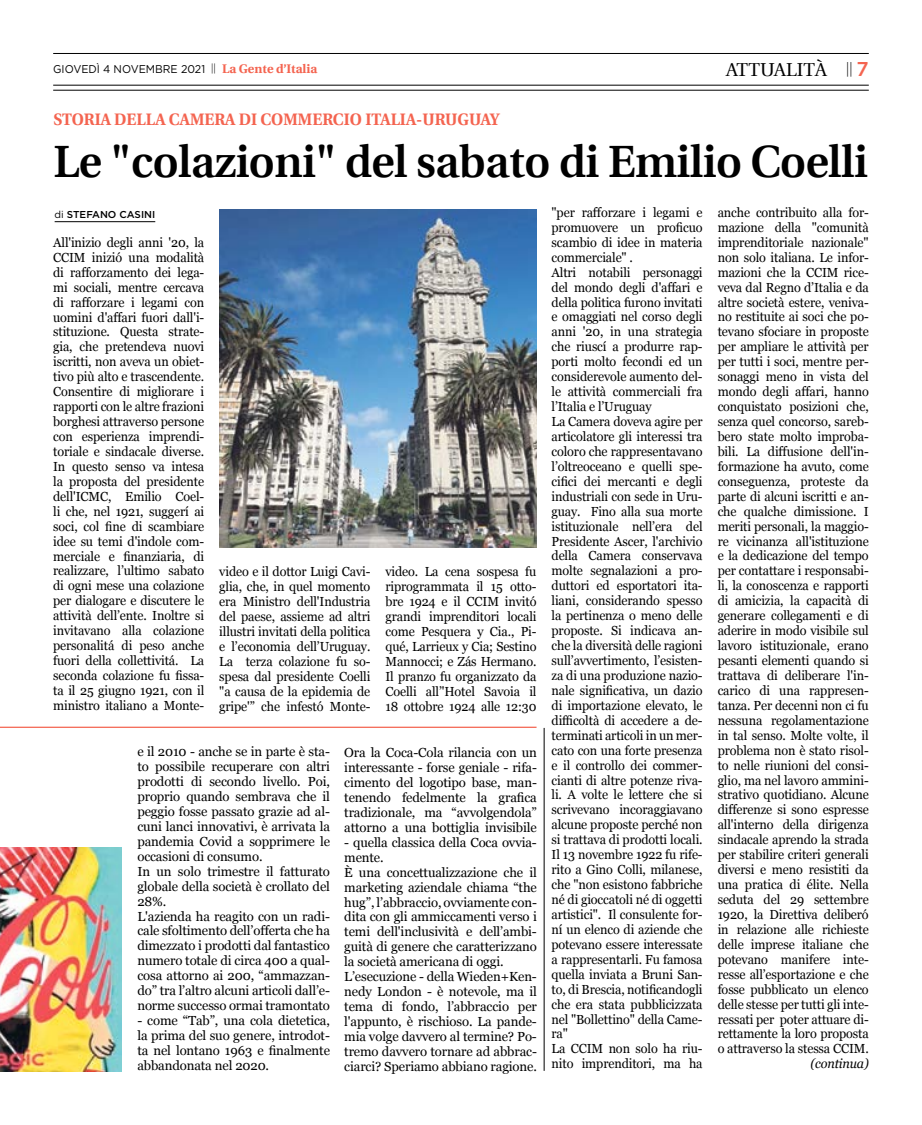
<style>
.page{position:relative;width:922px;height:1125px;background:#fff}
.page>*{position:absolute;margin:0;border:0;box-sizing:border-box;transform-origin:0 0}
.t1{font:600 45.25px "Utopia";letter-spacing:-.01em;color:#000}
.t2{font:18.75px "Utopia";color:#000}
.t3{font:700 16.62px "Utopia";color:#f46450;scale:.95 1}
.t4{font:300 14.62px "Myriad Pro";color:#000}
.t5{font:13.12px/14.9px "Georgia";letter-spacing:-.01em;color:#000;text-align:justify;scale:.96 1}
.t6{font:13.12px/14.9px "Georgia";letter-spacing:-.01em;color:#000}
.t7{font:italic 13.12px "Georgia";letter-spacing:-.01em;color:#000;scale:.96 1}
.t8{font:11.25px "Gotham";color:#000;scale:.95 1}
.t9{font:500 10px "Gotham";color:#000}
.s1{font-family:"Utopia";font-weight:700;font-size:12.5px;color:#f46450}
.s2{font-family:"Gotham";font-weight:500;font-size:20px;color:#f46450}
.s3{font-weight:400}
</style>
<div class="page">
<hr style="left:53px;top:53px;width:815px;height:1px;background:#000">
<hr style="left:53px;top:90px;width:815px;height:1px;background:#000">
<hr style="left:53px;top:85px;width:815px;height:1px;background:#000">
<hr style="left:55px;top:221px;width:100px;height:1px;background:#000">
<hr style="left:0;top:727px;width:536px;height:1px;background:#f46450">
<hr style="left:543px;top:728px;width:1px;height:343px;background:#000">
<img style="left:0;top:847px;width:121px;height:225px">
<img style="left:219px;top:210px;width:318px;height:338px">
<h2 class="t2" style="left:725px;top:60px;width:102px">ATTUALITÀ</h2>
<p class="t8" style="left:53px;top:62px;width:279px">GIOVEDÌ 4 NOVEMBRE 2021 <sup>||</sup> <span class="s1">La Gente d’Italia</span></p>
<p class="t4" style="left:846px;top:59px;width:24px">|| <span class="s2">7</span></p>
<p class="t3" style="left:53px;top:110px;width:471px">STORIA DELLA CAMERA DI COMMERCIO ITALIA-URUGUAY</p>
<h1 class="t1" style="left:53px;top:136px;width:815px">Le "colazioni" del sabato di Emilio Coelli</h1>
<p class="t9" style="left:55px;top:208px;width:102px"><span class="s3">di</span> STEFANO CASINI</p>
<p class="t5" style="left:53px;top:234px;width:159px">All'inizio degli anni '20, la CCIM inizió una modalità di rafforzamento dei lega&shy;mi sociali, mentre cercava di rafforzare i legami con uomini d'affari fuori dall'i&shy;stituzione. Questa strate&shy;gia, che pretendeva nuovi iscritti, non aveva un obiet&shy;tivo più alto e trascendente.<br>Consentire di migliorare i rapporti con le altre frazioni borghesi attraverso persone con esperienza imprendi&shy;toriale e sindacale diverse.<br>In questo senso va intesa la proposta del presidente dell'ICMC, Emilio Coel&shy;li che, nel 1921, suggerí ai soci, col fine di scambiare idee su temi d'indole com&shy;merciale e finanziaria, di realizzare, l’ultimo sabato di ogni mese una colazione per dialogare e discutere le attività dell’ente. Inoltre si invitavano alla colazione personalitá di peso anche fuori della collettivitá. La seconda colazione fu fissa&shy;ta il 25 giugno 1921, con il ministro italiano a Monte-</p>
<p class="t5" style="left:219px;top:564px;width:159px">video e il dottor Luigi Cavi&shy;glia, che, in quel momento era Ministro dell'Industria del paese, assieme ad altri illustri invitati della politica e l’economia dell’Uruguay.<br>La terza colazione fu so&shy;spesa dal presidente Coelli "a causa de la epidemia de gripe'” che infestó Monte-</p>
<p class="t5" style="left:385px;top:564px;width:159px">video. La cena sospesa fu riprogrammata il 15 otto&shy;bre 1924 e il CCIM invitó grandi imprenditori locali come Pesquera y Cia., Pi&shy;qué, Larrieux y Cia; Sestino Mannocci; e Zás Hermano.<br>Il pranzo fu organizzato da Coelli all’'Hotel Savoia il 18 ottobre 1924 alle 12:30</p>
<p class="t6" style="left:137px;top:744px;width:194px">e il 2010 - anche se in parte è sta&shy;to possibile recuperare con altri prodotti di secondo livello. Poi, proprio quando sembrava che il peggio fosse passato grazie ad al&shy;cuni lanci innovativi, è arrivata la pandemia Covid a sopprimere le occasioni di consumo.<br>In un solo trimestre il fatturato globale della società è crollato del<br>28%.<br>L'azienda ha reagito con un radi&shy;cale sfoltimento dell’offerta che ha dimezzato i prodotti dal fantastico numero totale di circa 400 a qual&shy;cosa attorno ai 200, “ammazzan&shy;do” tra l’altro alcuni articoli dall’e&shy;norme successo ormai tramontato</p>
<p class="t6" style="left:137px;top:1013px;width:194px;text-align:justify">- come “Tab”, una cola dietetica, la prima del suo genere, introdot&shy;ta nel lontano 1963 e finalmente abbandonata nel 2020.</p>
<p class="t6" style="left:344px;top:745px;width:194px;text-align:justify">Ora la Coca-Cola rilancia con un interessante - forse geniale - rifa&shy;cimento del logotipo base, man&shy;tenendo fedelmente la grafica tradizionale, ma “avvolgendola” attorno a una bottiglia invisibile</p>
<p class="t6" style="left:344px;top:834px;width:194px">- quella classica della Coca ovvia&shy;mente.<br>È una concettualizzazione che il marketing aziendale chiama “the hug”, l’abbraccio, ovviamente con&shy;dita con gli ammiccamenti verso i temi dell'inclusività e dell’ambi&shy;guità di genere che caratterizzano la società americana di oggi.<br>L’esecuzione - della Wieden+Ken&shy;nedy London - è notevole, ma il tema di fondo, l’abbraccio per l'appunto, è rischioso. La pande&shy;mia volge davvero al termine? Po&shy;tremo davvero tornare ad abbrac&shy;ciarci? Speriamo abbiano ragione.</p>
<p class="t5" style="left:551px;top:204px;width:159px;text-align:left">"per rafforzare i legami e promuovere un proficuo scambio di idee in materia commerciale" .<br>Altri notabili personaggi del mondo degli d'affari e della politica furono invitati e omaggiati nel corso degli anni '20, in una strategia che riuscí a produrre rap&shy;porti molto fecondi ed un considerevole aumento del&shy;le attività commerciali fra l’Italia e l’Uruguay<br>La Camera doveva agire per articolatore gli interessi tra coloro che rappresentavano l’oltreoceano e quelli spe&shy;cifici dei mercanti e degli industriali con sede in Uru&shy;guay. Fino alla sua morte istituzionale nell’era del<br>Presidente Ascer, l'archivio della Camera conservava molte segnalazioni a pro&shy;duttori ed esportatori ita&shy;liani, considerando spesso la pertinenza o meno delle proposte. Si indicava an&shy;che la diversità delle ragioni sull’avvertimento, l’esisten&shy;za di una produzione nazio&shy;nale significativa, un dazio di importazione elevato, le difficoltà di accedere a de&shy;terminati articoli in un mer&shy;cato con una forte presenza e il controllo dei commer&shy;cianti di altre potenze riva&shy;li. A volte le lettere che si scrivevano incoraggiavano alcune proposte perché non si trattava di prodotti locali.<br>Il 13 novembre 1922 fu rife&shy;rito a Gino Colli, milanese, che "non esistono fabbriche né di gioccatoli né di oggetti artistici". Il consulente for&shy;ní un elenco di aziende che potevano essere interessate a rappresentarli. Fu famosa quella inviata a Bruni San&shy;to, di Brescia, notificandogli che era stata pubblicizzata nel "Bollettino" della Came&shy;ra"<br>La CCIM non solo ha riu&shy;nito imprenditori, ma ha</p>
<p class="t5" style="left:717px;top:204px;width:159px">anche contribuito alla for&shy;mazione della "comunità imprenditoriale nazionale" non solo italiana. Le infor&shy;mazioni che la CCIM rice&shy;veva dal Regno d’Italia e da altre società estere, veniva&shy;no restituite ai soci che po&shy;tevano sfociare in proposte per ampliare le attività per per tutti i soci, mentre per&shy;sonaggi meno in vista del mondo degli affari, hanno conquistato posizioni che, senza quel concorso, sareb&shy;bero state molto improba&shy;bili. La diffusione dell'in&shy;formazione ha avuto, come conseguenza, proteste da parte di alcuni iscritti e an&shy;che qualche dimissione. I meriti personali, la maggio&shy;re vicinanza all'istituzione e la dedicazione del tempo per contattare i responsabi&shy;li, la conoscenza e rapporti di amicizia, la capacità di generare collegamenti e di aderire in modo visibile sul lavoro istituzionale, erano pesanti elementi quando si trattava di deliberare l'in&shy;carico di una rappresen&shy;tanza. Per decenni non ci fu nessuna regolamentazione in tal senso. Molte volte, il problema non è stato risol&shy;to nelle riunioni del consi&shy;glio, ma nel lavoro ammini&shy;strativo quotidiano. Alcune differenze si sono espresse all'interno della dirigenza sindacale aprendo la strada per stabilire criteri generali diversi e meno resistiti da una pratica di élite. Nella seduta del 29 settembre 1920, la Direttiva deliberó in relazione alle richieste delle imprese italiane che potevano manifere inte&shy;resse all’esportazione e che fosse pubblicato un elenco delle stesse per tutti gli inte&shy;ressati per poter attuare di&shy;rettamente la loro proposta o attraverso la stessa CCIM.</p>
<p class="t7" style="left:810px;top:1054px;width:62px">(continua)</p>
</div>
